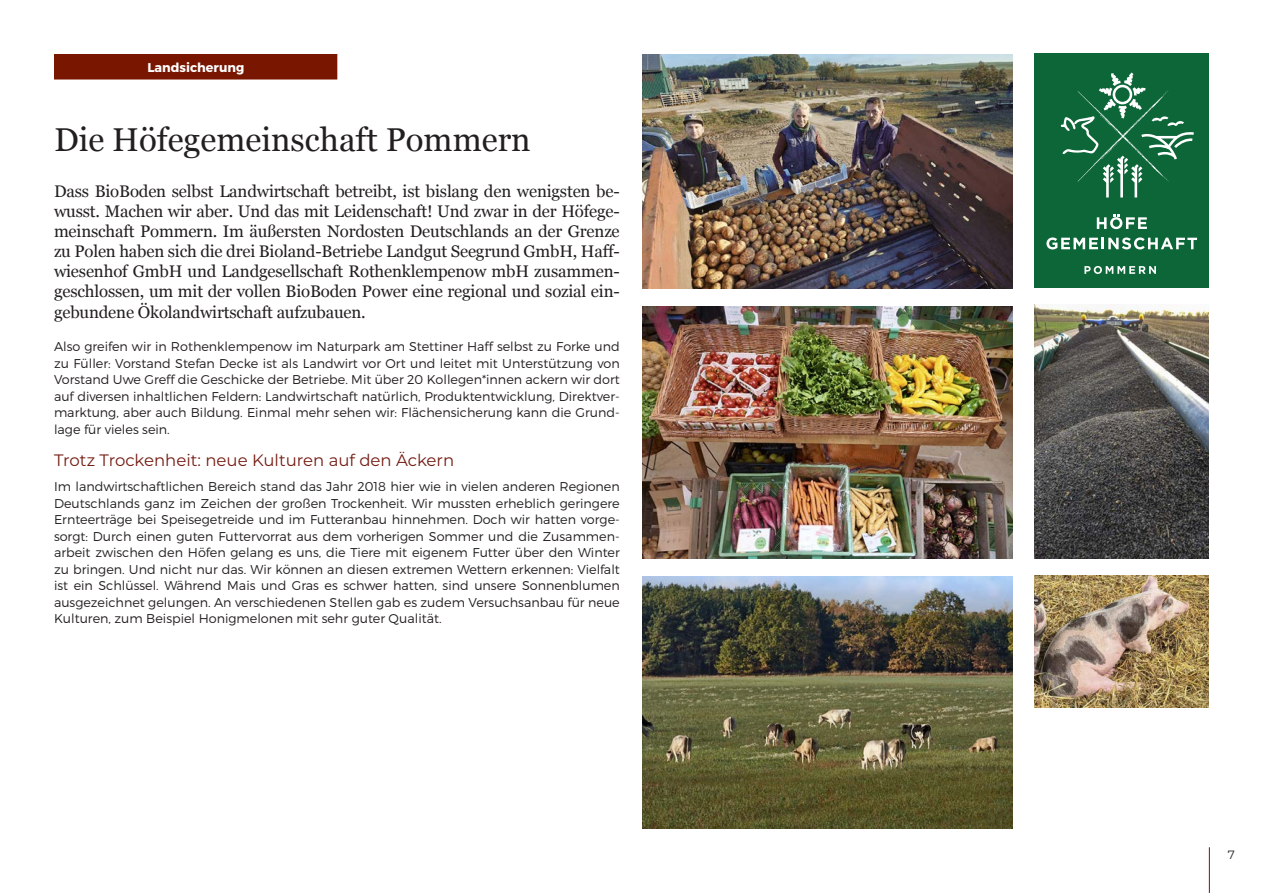
<style>
.page{position:relative;width:1263px;height:893px;background:#fff}
.page>*{position:absolute;margin:0;border:0;box-sizing:border-box;transform-origin:0 0}
.t1{font:33px "Georgia";color:#231f20}
.t2{font:16.8px/20.1px "Georgia";letter-spacing:-.01em;color:#231f20;text-align:justify}
.t3{font:16.5px "Montserrat";color:#741b12}
.t4{font:300 12.75px/16.5px "Montserrat";color:#231f20;text-align:justify}
.t5{font:700 12.75px "Montserrat";color:#fff}
.t6{font:12px "Montserrat";color:#231f20}
</style>
<div class="page">
<hr style="left:1209px;top:847px;width:1px;height:46px;background:#791600">
<img style="left:642px;top:54px;width:371px;height:234px">
<img style="left:642px;top:306px;width:371px;height:252px">
<img style="left:642px;top:576px;width:371px;height:252px">
<img style="left:1034px;top:575px;width:175px;height:133px">
<img style="left:1034px;top:305px;width:175px;height:253px">
<div style="left:54px;top:54px;width:283px;height:26px;background:#791600;border:2px solid #791600"></div>
<div style="left:1034px;top:54px;width:175px;height:234px;background:#0c6638"></div>
<svg style="left:1084px;top:266px;width:72px;height:8px"></svg>
<svg style="left:1097px;top:214px;width:50px;height:15px"></svg>
<svg style="left:1046px;top:237px;width:151px;height:12px"></svg>
<svg style="left:1061px;top:72px;width:133px;height:125px"></svg>
<p class="t5" style="left:147px;top:59px;width:98px">Landsicherung</p>
<h1 class="t1" style="left:54px;top:115px;width:478px">Die Höfegemeinschaft Pommern</h1>
<p class="t2" style="left:54px;top:180px;width:567px">Dass BioBoden selbst Landwirtschaft betreibt, ist bislang den wenigsten be&shy;wusst. Machen wir aber. Und das mit Leidenschaft! Und zwar in der Höfege&shy;meinschaft Pommern. Im äußersten Nordosten Deutschlands an der Grenze zu Polen haben sich die drei Bioland-Betriebe Landgut Seegrund GmbH, Haff&shy;wiesenhof GmbH und Landgesellschaft Rothenklempenow mbH zusammen&shy;geschlossen, um mit der vollen BioBoden Power eine regional und sozial ein&shy;gebundene Ökolandwirtschaft aufzubauen.</p>
<p class="t4" style="left:54px;top:338px;width:567px">Also greifen wir in Rothenklempenow im Naturpark am Stettiner Haff selbst zu Forke und zu Füller: Vorstand Stefan Decke ist als Landwirt vor Ort und leitet mit Unterstützung von Vorstand Uwe Greff die Geschicke der Betriebe. Mit über 20 Kollegen*innen ackern wir dort auf diversen inhaltlichen Feldern: Landwirtschaft natürlich, Produktentwicklung, Direktver&shy;marktung, aber auch Bildung. Einmal mehr sehen wir: Flächensicherung kann die Grund&shy;lage für vieles sein.</p>
<p class="t3" style="left:54px;top:449px;width:402px">Trotz Trockenheit: neue Kulturen auf den Äckern</p>
<p class="t4" style="left:54px;top:478px;width:567px">Im landwirtschaftlichen Bereich stand das Jahr 2018 hier wie in vielen anderen Regionen Deutschlands ganz im Zeichen der großen Trockenheit. Wir mussten erheblich geringere Ernteerträge bei Speisegetreide und im Futteranbau hinnehmen. Doch wir hatten vorge&shy;sorgt: Durch einen guten Futtervorrat aus dem vorherigen Sommer und die Zusammen&shy;arbeit zwischen den Höfen gelang es uns, die Tiere mit eigenem Futter über den Winter zu bringen. Und nicht nur das. Wir können an diesen extremen Wettern erkennen: Vielfalt ist ein Schlüssel. Während Mais und Gras es schwer hatten, sind unsere Sonnenblumen ausgezeichnet gelungen. An verschiedenen Stellen gab es zudem Versuchsanbau für neue Kulturen, zum Beispiel Honigmelonen mit sehr guter Qualität.</p>
<p class="t6" style="left:1228px;top:846px;width:9px">7</p>
</div>
